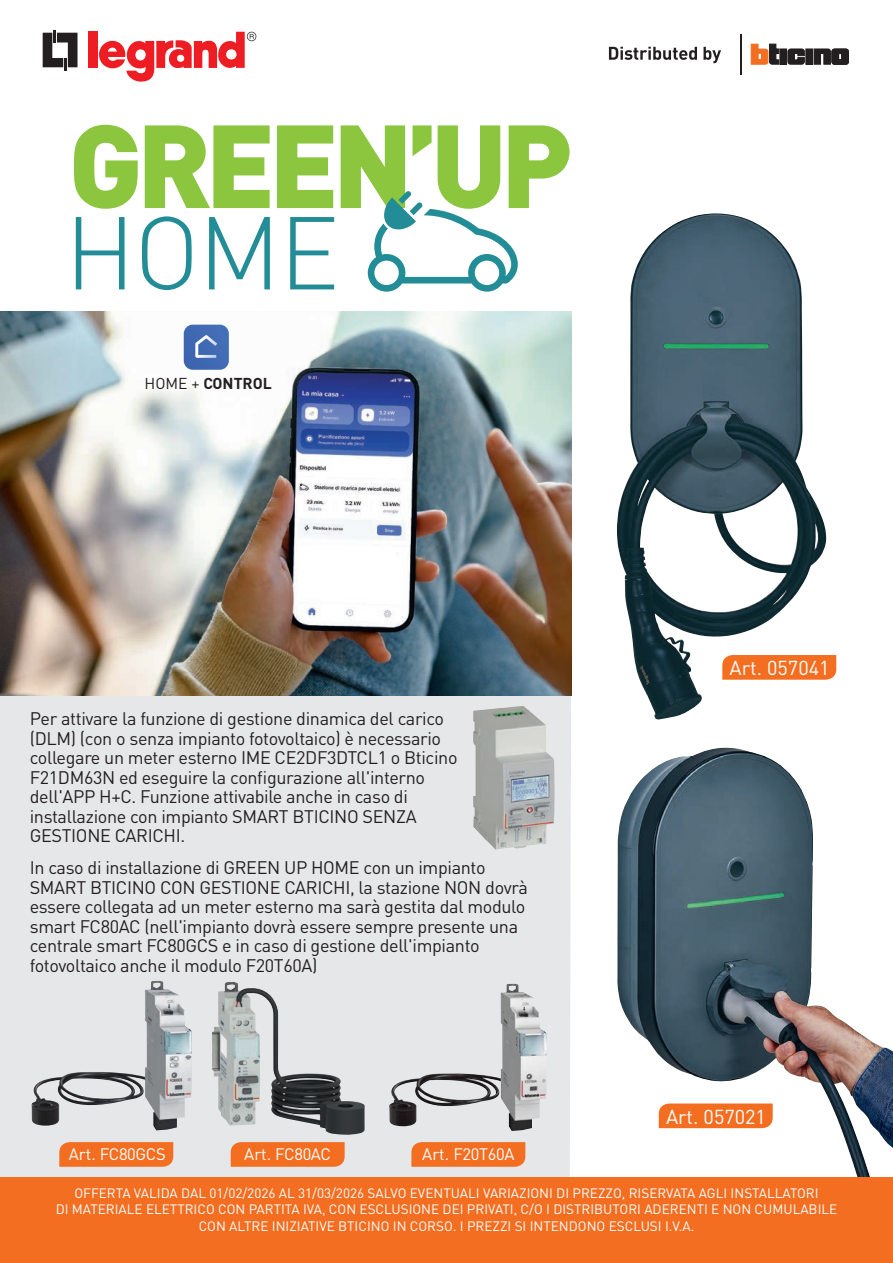
<style>
.page{position:relative;width:893px;height:1263px;background:#fff}
.page>*{position:absolute;margin:0;border:0;box-sizing:border-box;transform-origin:0 0}
.t1{font:300 101.7px "DIN Pro";color:#228c97}
.t2{font:19.95px "DIN Pro";color:#fff}
.t3{font:18px/19.5px "DIN Pro";letter-spacing:-.02em;color:#231f20}
.t4{font:16.5px "DIN Pro";letter-spacing:-.02em;color:#fff}
.t5{font:700 15.6px "DIN Pro";color:#231f20}
.t6{font:13.5px/16.5px "DIN Pro";color:#fff;text-align:center}
.s1{font-weight:400}
</style>
<div class="page">
<div style="left:0;top:696px;width:571px;height:482px;background:#e6e7e9"></div>
<img style="left:32px;top:980px;width:160px;height:150px">
<img style="left:0;top:312px;width:571px;height:384px">
<img style="left:617px;top:748px;width:276px;height:430px">
<div style="left:0;top:1178px;width:893px;height:85px;background:#f36e21"></div>
<svg style="left:74px;top:125px;width:495px;height:167px"></svg>
<svg style="left:609px;top:47px;width:88px;height:13px"></svg>
<svg style="left:703px;top:47px;width:18px;height:16px"></svg>
<div style="left:780px;top:49px;width:7px;height:15px;background:#231f20"></div>
<div style="left:806px;top:49px;width:6px;height:15px;background:#231f20"></div>
<svg style="left:814px;top:49px;width:35px;height:16px"></svg>
<svg style="left:751px;top:44px;width:28px;height:20px"></svg>
<svg style="left:788px;top:49px;width:16px;height:15px"></svg>
<hr style="left:740px;top:34px;width:2px;height:40px;background:#231f20">
<svg style="left:43px;top:30px;width:35px;height:41px"></svg>
<div style="left:88px;top:32px;width:10px;height:36px;background:#ee1d23"></div>
<svg style="left:99px;top:32px;width:157px;height:50px"></svg>
<img style="left:617px;top:213px;width:210px;height:507px">
<img style="left:473px;top:706px;width:82px;height:144px">
<img style="left:389px;top:984px;width:158px;height:147px">
<img style="left:212px;top:982px;width:153px;height:153px">
<div style="left:722px;top:655px;width:114px;height:25px;background:#f36e21"></div>
<div style="left:659px;top:1103px;width:114px;height:25px;background:#f36e21"></div>
<svg style="left:59px;top:1142px;width:114px;height:25px;background:#f27127"></svg>
<svg style="left:411px;top:1142px;width:114px;height:25px;background:#f27127"></svg>
<svg style="left:231px;top:1142px;width:114px;height:25px;background:#f27127"></svg>
<svg style="left:184px;top:325px;width:45px;height:45px;background:#557abb"></svg>
<h1 class="t1" style="left:65px;top:184px;width:277px">HOME</h1>
<p class="t5" style="left:145px;top:373px;width:129px"><span class="s1">HOME +</span> CONTROL</p>
<p class="t3" style="left:30px;top:708px;width:429px">Per attivare la funzione di gestione dinamica del carico (DLM) (con o senza impianto fotovoltaico) è necessario collegare un meter esterno IME CE2DF3DTCL1 o Bticino F21DM63N ed eseguire la configurazione all'interno dell'APP H+C. Funzione attivabile anche in caso di installazione con impianto SMART BTICINO SENZA GESTIONE CARICHI.</p>
<p class="t3" style="left:30px;top:857px;width:500px">In caso di installazione di GREEN UP HOME con un impianto SMART BTICINO CON GESTIONE CARICHI, la stazione NON dovrà essere collegata ad un meter esterno ma sarà gestita dal modulo smart FC80AC (nell'impianto dovrà essere sempre presente una centrale smart FC80GCS e in caso di gestione dell'impianto fotovoltaico anche il modulo F20T60A)</p>
<p class="t4" style="left:69px;top:1143px;width:99px">Art. FC80GCS</p>
<p class="t4" style="left:244px;top:1143px;width:88px">Art. FC80AC</p>
<p class="t4" style="left:422px;top:1143px;width:94px">Art. F20T60A</p>
<p class="t2" style="left:730px;top:654px;width:101px">Art. 057041</p>
<p class="t2" style="left:666px;top:1103px;width:101px">Art. 057021</p>
<p class="t6" style="left:56px;top:1184px;width:783px">OFFERTA VALIDA DAL 01/02/2026 AL 31/03/2026 SALVO EVENTUALI VARIAZIONI DI PREZZO, RISERVATA AGLI INSTALLATORI<br>DI MATERIALE ELETTRICO CON PARTITA IVA, CON ESCLUSIONE DEI PRIVATI, C/O I DISTRIBUTORI ADERENTI E NON CUMULABILE<br>CON ALTRE INIZIATIVE BTICINO IN CORSO. I PREZZI SI INTENDONO ESCLUSI I.V.A.</p>
</div>
